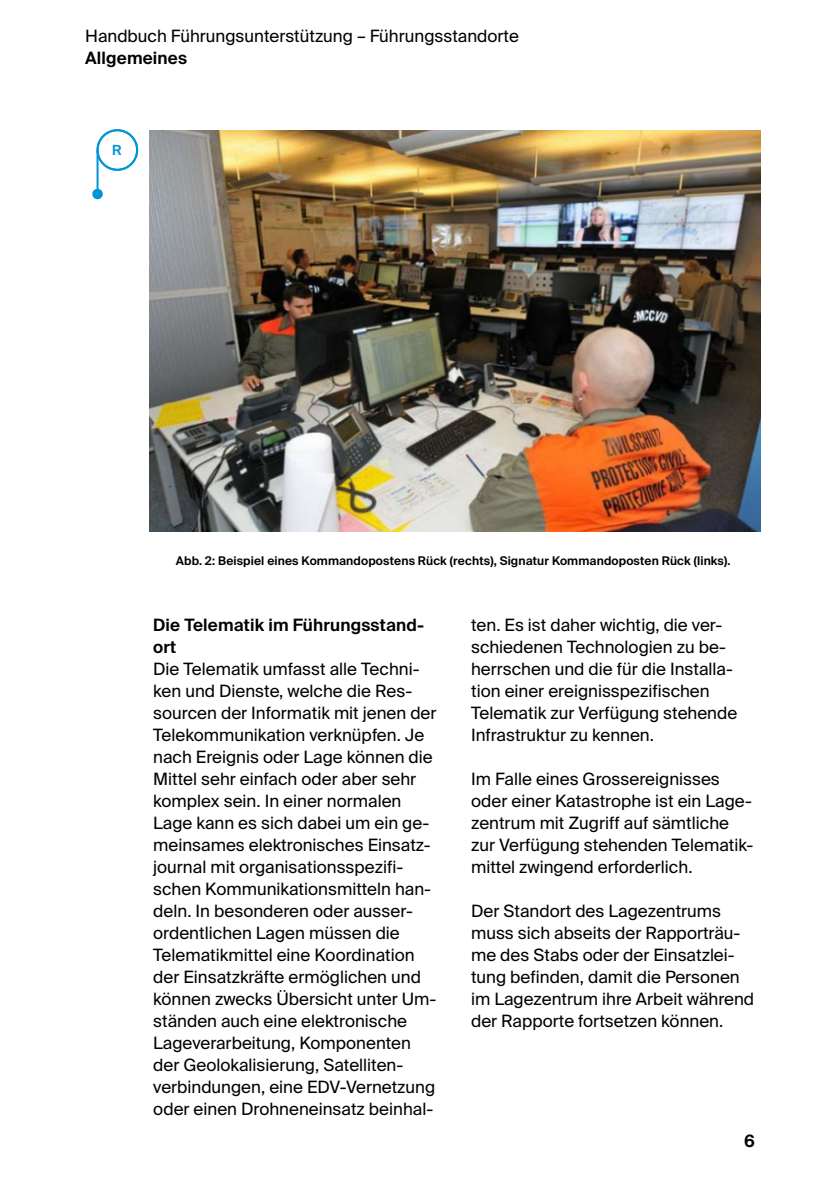
<style>
.page{position:relative;width:840px;height:1191px;background:#fff}
.page>*{position:absolute;margin:0;border:0;box-sizing:border-box;transform-origin:0 0}
.t1{font:17px/22px "Suisse Intl";color:#000}
.t2{font:600 17px/22px "Suisse Intl";letter-spacing:.01em;color:#000}
.t3{font:600 14px "Suisse Intl";color:#0095d6}
.t4{font:600 12px "Suisse Intl";letter-spacing:.01em;color:#000}
</style>
<div class="page">
<img style="left:149px;top:131px;width:610px;height:400px">
<div style="left:96px;top:129px;width:42px;height:42px;background:#fff;border:2px solid #0095d6;border-radius:50%"></div>
<div style="left:96px;top:129px;width:42px;height:42px;border:2px solid #0095d6;border-radius:50%"></div>
<hr style="left:96px;top:150px;width:2px;height:41px;background:#0095d6">
<div style="left:92px;top:189px;width:11px;height:10px;background:#0095d6;border-radius:50%"></div>
<p class="t1" style="left:85px;top:25px;width:435px">Handbuch Führungsunterstützung – Führungsstandorte</p>
<p class="t2" style="left:85px;top:47px;width:103px">Allgemeines</p>
<p class="t3" style="left:112px;top:142px;width:11px">R</p>
<p class="t4" style="left:176px;top:554px;width:556px">Abb. 2: Beispiel eines Kommandopostens Rück (rechts), Signatur Kommandoposten Rück (links).</p>
<p class="t2" style="left:153px;top:614px;width:272px">Die Telematik im Führungsstand&shy;ort</p>
<p class="t1" style="left:153px;top:658px;width:285px">Die Telematik umfasst alle Techni&shy;ken und Dienste, welche die Res&shy;sourcen der Informatik mit jenen der Telekommunikation verknüpfen. Je nach Ereignis oder Lage können die Mittel sehr einfach oder aber sehr komplex sein. In einer normalen Lage kann es sich dabei um ein ge&shy;meinsames elektronisches Einsatz&shy;journal mit organisationsspezifi&shy;schen Kommunikationsmitteln han&shy;deln. In besonderen oder ausser&shy;ordentlichen Lagen müssen die Telematikmittel eine Koordination der Einsatzkräfte ermöglichen und können zwecks Übersicht unter Um&shy;ständen auch eine elektronische Lageverarbeitung, Komponenten der Geolokalisierung, Satelliten&shy;verbindungen, eine EDV-Vernetzung oder einen Drohneneinsatz beinhal-</p>
<p class="t1" style="left:471px;top:614px;width:267px">ten. Es ist daher wichtig, die ver&shy;schiedenen Technologien zu be&shy;herrschen und die für die Installa&shy;tion einer ereignisspezifischen<br>Telematik zur Verfügung stehende<br>Infrastruktur zu kennen.</p>
<p class="t1" style="left:471px;top:768px;width:284px">Im Falle eines Grossereignisses oder einer Katastrophe ist ein Lage&shy;zentrum mit Zugriff auf sämtliche zur Verfügung stehenden Telematik&shy;mittel zwingend erforderlich.</p>
<p class="t1" style="left:471px;top:900px;width:284px">Der Standort des Lagezentrums muss sich abseits der Rapporträu&shy;me des Stabs oder der Einsatzlei&shy;tung befinden, damit die Personen im Lagezentrum ihre Arbeit während der Rapporte fortsetzen können.</p>
<p class="t2" style="left:743px;top:1130px;width:12px">6</p>
</div>
